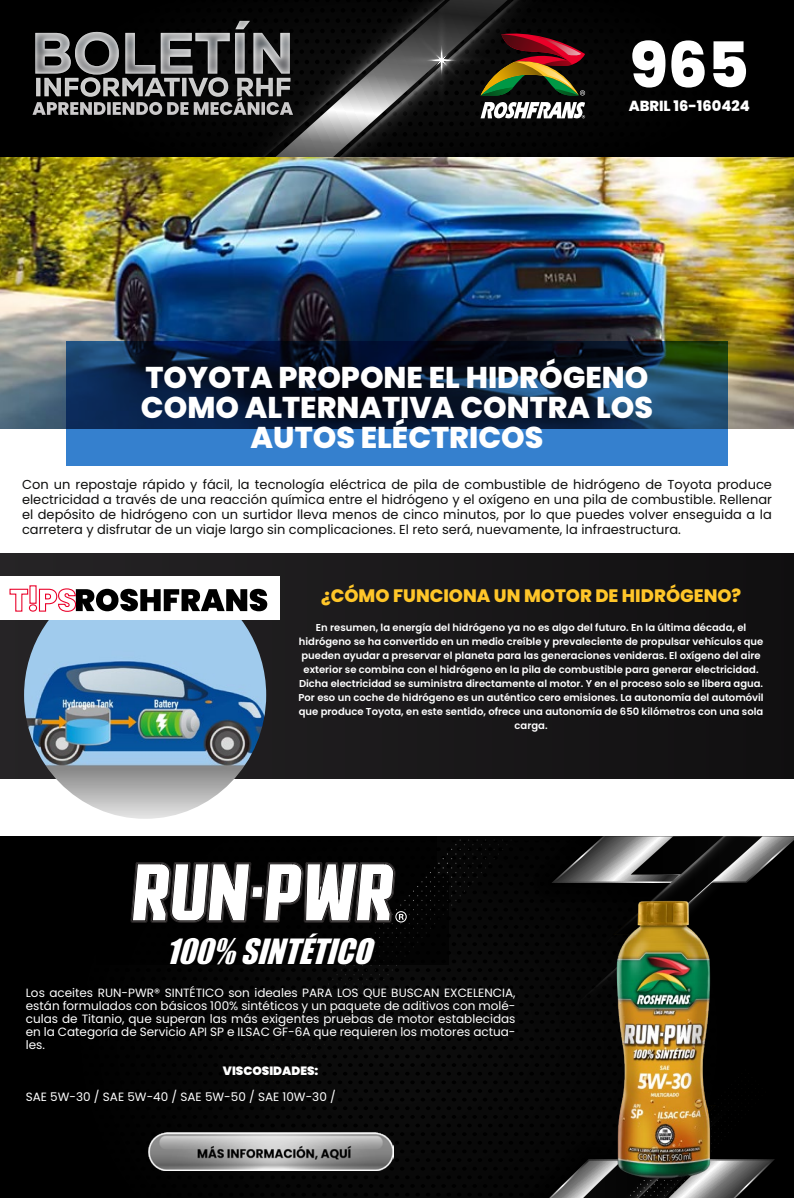
<style>
.page{position:relative;width:794px;height:1198px;background:#fff}
.page>*{position:absolute;margin:0;border:0;box-sizing:border-box;transform-origin:0 0}
.t1{font:800 62.8px "Poppins";color:#fff}
.t2{font:italic 32.1px "Impact";color:#fff}
.t3{font:800 30px/30px "Poppins";color:#fff;text-align:center}
.t4{font:800 18px "Poppins";color:#ffc629}
.t5{font:800 14.6px "Poppins";color:#fff}
.t6{font:13px/15px "Poppins";color:#0e0e0d;text-align:justify}
.t7{font:12px/13px "Poppins";color:#fff;text-align:justify}
.t8{font:900 12px "Poppins";color:#fff}
.t9{font:600 10px/14px "Poppins";color:#fff;text-align:center}
</style>
<div class="page">
<div style="left:0;top:0;width:794px;height:157px;background:#000"></div>
<div style="left:0;top:554px;width:794px;height:224px;background:#181718"></div>
<div style="left:0;top:836px;width:794px;height:362px;background:#000"></div>
<img style="left:0;top:157px;width:794px;height:272px">
<svg style="left:66px;top:341px;width:662px;height:125px;background:#183d65"></svg>
<svg style="left:32px;top:0;width:553px;height:157px"></svg>
<img style="left:24px;top:619px;width:242px;height:199px">
<div style="left:0;top:576px;width:280px;height:43px;background:#fff"></div>
<svg style="left:9px;top:585px;width:258px;height:27px"></svg>
<svg style="left:130px;top:799px;width:664px;height:372px"></svg>
<img style="left:513px;top:842px;width:281px;height:356px">
<h1 class="t1" style="left:630px;top:29px;width:121px">965</h1>
<h3 class="t5" style="left:628px;top:97px;width:123px">ABRIL 16-160424</h3>
<h3 class="t3" style="left:141px;top:363px;width:513px">TOYOTA PROPONE EL HIDRÓGENO<br>COMO ALTERNATIVA CONTRA LOS<br>AUTOS ELÉCTRICOS</h3>
<p class="t6" style="left:22px;top:477px;width:751px">Con un repostaje rápido y fácil, la tecnología eléctrica de pila de combustible de hidrógeno de Toyota produce electricidad a través de una reacción química entre el hidrógeno y el oxígeno en una pila de combustible. Rellenar el depósito de hidrógeno con un surtidor lleva menos de cinco minutos, por lo que puedes volver enseguida a la carretera y disfrutar de un viaje largo sin complicaciones. El reto será, nuevamente, la infraestructura.</p>
<h3 class="t4" style="left:321px;top:585px;width:422px">¿CÓMO FUNCIONA UN MOTOR DE HIDRÓGENO?</h3>
<p class="t9" style="left:298px;top:620px;width:467px">En resumen, la energía del hidrógeno ya no es algo del futuro. En la última década, el hidrógeno se ha convertido en un medio creíble y prevaleciente de propulsar vehículos que pueden ayudar a preservar el planeta para las generaciones venideras. El oxígeno del aire exterior se combina con el hidrógeno en la pila de combustible para generar electricidad.<br>Dicha electricidad se suministra directamente al motor. Y en el proceso solo se libera agua.<br>Por eso un coche de hidrógeno es un auténtico cero emisiones. La autonomía del automóvil que produce Toyota, en este sentido, ofrece una autonomía de 650 kilómetros con una sola carga.</p>
<h2 class="t2" style="left:165px;top:926px;width:219px">100%SINTÉTICO</h2>
<p class="t7" style="left:26px;top:986px;width:491px">Los aceites RUN-PWR® SINTÉTICO son ideales PARA LOS QUE BUSCAN EXCELENCIA, están formulados con básicos 100% sintéticos y un paquete de aditivos con molé&shy;culas de Titanio, que superan las más exigentes pruebas de motor establecidas en la Categoría de Servicio API SP e ILSAC GF-6A que requieren los motores actua&shy;les.</p>
<p class="t8" style="left:223px;top:1063px;width:97px">VISCOSIDADES:</p>
<p class="t7" style="left:26px;top:1089px;width:311px">SAE 5W-30 / SAE 5W-40 / SAE 5W-50 / SAE 10W-30 /</p>
</div>
